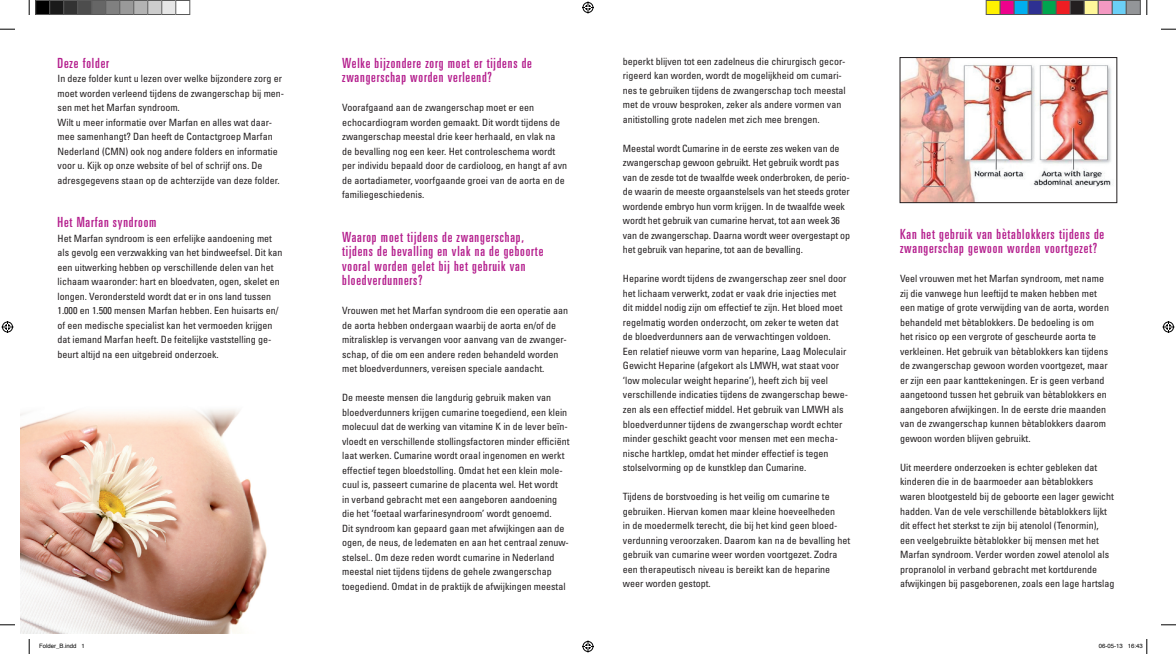
<style>
.page{position:relative;width:1176px;height:654px;background:#fff}
.page>*{position:absolute;margin:0;border:0;box-sizing:border-box;transform-origin:0 0}
.t1{font:ultra-condensed 14px/14.5px "Univers LT Std";letter-spacing:.06em;color:#b41e8d}
.t2{font:condensed 10px/14.5px "Univers LT Std";color:#231f20}
.t3{font:6px "Helvetica";color:#000}
</style>
<div class="page">
<img style="left:21px;top:409px;width:246px;height:224px">
<img style="left:901px;top:59px;width:211px;height:142px">
<div style="left:899px;top:57px;width:217px;height:146px;border:1px solid #231f20"></div>
<svg style="left:0;top:29px;width:15px;height:1px"></svg>
<svg style="left:1161px;top:29px;width:14px;height:1px"></svg>
<svg style="left:0;top:624px;width:15px;height:1px"></svg>
<svg style="left:1161px;top:624px;width:14px;height:1px"></svg>
<svg style="left:29px;top:0;width:1px;height:15px"></svg>
<svg style="left:29px;top:639px;width:1px;height:15px"></svg>
<svg style="left:1146px;top:0;width:1px;height:15px"></svg>
<svg style="left:582px;top:2px;width:12px;height:12px"></svg>
<svg style="left:582px;top:640px;width:12px;height:12px"></svg>
<svg style="left:2px;top:321px;width:12px;height:12px"></svg>
<svg style="left:1162px;top:321px;width:12px;height:12px"></svg>
<div style="left:36px;top:0;width:14px;height:14px;background:#000"></div>
<div style="left:35px;top:0;width:15px;height:15px;border:1px solid #595959"></div>
<div style="left:50px;top:0;width:14px;height:14px;background:#1a1a1a"></div>
<div style="left:49px;top:0;width:15px;height:15px;border:1px solid #595959"></div>
<div style="left:64px;top:0;width:14px;height:14px;background:#333"></div>
<div style="left:63px;top:0;width:15px;height:15px;border:1px solid #595959"></div>
<div style="left:78px;top:0;width:14px;height:14px;background:#4d4d4d"></div>
<div style="left:77px;top:0;width:15px;height:15px;border:1px solid #595959"></div>
<div style="left:92px;top:0;width:14px;height:14px;background:#666"></div>
<div style="left:91px;top:0;width:15px;height:15px;border:1px solid #595959"></div>
<div style="left:106px;top:0;width:14px;height:14px;background:#808080"></div>
<div style="left:105px;top:0;width:15px;height:15px;border:1px solid #595959"></div>
<div style="left:120px;top:0;width:14px;height:14px;background:#999"></div>
<div style="left:119px;top:0;width:15px;height:15px;border:1px solid #595959"></div>
<div style="left:134px;top:0;width:14px;height:14px;background:#b3b3b3"></div>
<div style="left:133px;top:0;width:15px;height:15px;border:1px solid #595959"></div>
<div style="left:148px;top:0;width:14px;height:14px;background:#ccc"></div>
<div style="left:147px;top:0;width:15px;height:15px;border:1px solid #595959"></div>
<div style="left:162px;top:0;width:14px;height:14px;background:#e6e6e6"></div>
<div style="left:161px;top:0;width:15px;height:15px;border:1px solid #595959"></div>
<div style="left:175px;top:0;width:15px;height:15px;border:1px solid #595959"></div>
<div style="left:986px;top:0;width:14px;height:14px;background:#fff101"></div>
<div style="left:985px;top:0;width:15px;height:15px;border:1px solid #595959"></div>
<div style="left:1000px;top:0;width:14px;height:14px;background:#ed028c"></div>
<div style="left:999px;top:0;width:15px;height:15px;border:1px solid #595959"></div>
<div style="left:1014px;top:0;width:14px;height:14px;background:#00aeef"></div>
<div style="left:1013px;top:0;width:15px;height:15px;border:1px solid #595959"></div>
<div style="left:1028px;top:0;width:14px;height:14px;background:#2e3092"></div>
<div style="left:1027px;top:0;width:15px;height:15px;border:1px solid #595959"></div>
<div style="left:1042px;top:0;width:14px;height:14px;background:#00a54f"></div>
<div style="left:1041px;top:0;width:15px;height:15px;border:1px solid #595959"></div>
<div style="left:1056px;top:0;width:14px;height:14px;background:#ee1d23"></div>
<div style="left:1055px;top:0;width:15px;height:15px;border:1px solid #595959"></div>
<div style="left:1070px;top:0;width:14px;height:14px;background:#231f20"></div>
<div style="left:1069px;top:0;width:15px;height:15px;border:1px solid #595959"></div>
<div style="left:1084px;top:0;width:14px;height:14px;background:#fff79a"></div>
<div style="left:1083px;top:0;width:15px;height:15px;border:1px solid #595959"></div>
<div style="left:1098px;top:0;width:14px;height:14px;background:#f499c2"></div>
<div style="left:1097px;top:0;width:15px;height:15px;border:1px solid #595959"></div>
<div style="left:1112px;top:0;width:14px;height:14px;background:#6bcff6"></div>
<div style="left:1111px;top:0;width:15px;height:15px;border:1px solid #595959"></div>
<div style="left:1126px;top:0;width:14px;height:14px;background:#939598"></div>
<div style="left:1125px;top:0;width:15px;height:15px;border:1px solid #595959"></div>
<svg style="left:1146px;top:639px;width:1px;height:15px"></svg>
<h1 class="t1" style="left:58px;top:55px;width:53px">Deze folder</h1>
<p class="t2" style="left:58px;top:71px;width:228px">In deze folder kunt u lezen over welke bijzondere zorg er moet worden verleend tijdens de zwangerschap bij men&shy;sen met het Marfan syndroom.<br>Wilt u meer informatie over Marfan en alles wat daar&shy;mee samenhangt? Dan heeft de Contactgroep Marfan Nederland (CMN) ook nog andere folders en informatie voor u. Kijk op onze website of bel of schrijf ons. De adresgegevens staan op de achterzijde van deze folder.</p>
<h1 class="t1" style="left:58px;top:215px;width:100px">Het Marfan syndroom</h1>
<p class="t2" style="left:58px;top:231px;width:226px">Het Marfan syndroom is een erfelijke aandoening met als gevolg een verzwakking van het bindweefsel. Dit kan een uitwerking hebben op verschillende delen van het lichaam waaronder: hart en bloedvaten, ogen, skelet en longen. Verondersteld wordt dat er in ons land tussen 1.000 en 1.500 mensen Marfan hebben. Een huisarts en/ of een medische specialist kan het vermoeden krijgen dat iemand Marfan heeft. De feitelijke vaststelling ge&shy;beurt altijd na een uitgebreid onderzoek.</p>
<h1 class="t1" style="left:342px;top:55px;width:191px">Welke bijzondere zorg moet er tijdens de zwangerschap worden verleend?</h1>
<p class="t2" style="left:342px;top:100px;width:226px">Voorafgaand aan de zwangerschap moet er een echocardiogram worden gemaakt. Dit wordt tijdens de zwangerschap meestal drie keer herhaald, en vlak na de bevalling nog een keer. Het controleschema wordt per individu bepaald door de cardioloog, en hangt af avn de aortadiameter, voorfgaande groei van de aorta en de familiegeschiedenis.</p>
<h1 class="t1" style="left:342px;top:229px;width:203px">Waarop moet tijdens de zwangerschap, tijdens de bevalling en vlak na de geboorte vooral worden gelet bij het gebruik van bloedverdunners?</h1>
<p class="t2" style="left:342px;top:303px;width:227px">Vrouwen met het Marfan syndroom die een operatie aan de aorta hebben ondergaan waarbij de aorta en/of de mitralisklep is vervangen voor aanvang van de zwanger&shy;schap, of die om een andere reden behandeld worden met bloedverdunners, vereisen speciale aandacht.</p>
<p class="t2" style="left:342px;top:390px;width:229px">De meeste mensen die langdurig gebruik maken van bloedverdunners krijgen cumarine toegediend, een klein molecuul dat de werking van vitamine K in de lever beïn&shy;vloedt en verschillende stollingsfactoren minder efficiënt laat werken. Cumarine wordt oraal ingenomen en werkt effectief tegen bloedstolling. Omdat het een klein mole&shy;cuul is, passeert cumarine de placenta wel. Het wordt<br>in verband gebracht met een aangeboren aandoening die het ‘foetaal warfarinesyndroom’ wordt genoemd.<br>Dit syndroom kan gepaard gaan met afwijkingen aan de ogen, de neus, de ledematen en aan het centraal zenuw&shy;stelsel.. Om deze reden wordt cumarine in Nederland meestal niet tijdens tijdens de gehele zwangerschap toegediend. Omdat in de praktijk de afwijkingen meestal</p>
<p class="t2" style="left:623px;top:54px;width:224px">beperkt blijven tot een zadelneus die chirurgisch gecor&shy;rigeerd kan worden, wordt de mogelijkheid om cumari&shy;nes te gebruiken tijdens de zwangerschap toch meestal met de vrouw besproken, zeker als andere vormen van anitistolling grote nadelen met zich mee brengen.</p>
<p class="t2" style="left:623px;top:141px;width:228px">Meestal wordt Cumarine in de eerste zes weken van de zwangerschap gewoon gebruikt. Het gebruik wordt pas van de zesde tot de twaalfde week onderbroken, de perio&shy;de waarin de meeste orgaanstelsels van het steeds groter wordende embryo hun vorm krijgen. In de twaalfde week wordt het gebruik van cumarine hervat, tot aan week 36 van de zwangerschap. Daarna wordt weer overgestapt op het gebruik van heparine, tot aan de bevalling.</p>
<p class="t2" style="left:623px;top:271px;width:226px">Heparine wordt tijdens de zwangerschap zeer snel door het lichaam verwerkt, zodat er vaak drie injecties met dit middel nodig zijn om effectief te zijn. Het bloed moet regelmatig worden onderzocht, om zeker te weten dat de bloedverdunners aan de verwachtingen voldoen.<br>Een relatief nieuwe vorm van heparine, Laag Moleculair Gewicht Heparine (afgekort als LMWH, wat staat voor ‘low molecular weight heparine’), heeft zich bij veel verschillende indicaties tijdens de zwangerschap bewe&shy;zen als een effectief middel. Het gebruik van LMWH als bloedverdunner tijdens de zwangerschap wordt echter minder geschikt geacht voor mensen met een mecha&shy;nische hartklep, omdat het minder effectief is tegen stolselvorming op de kunstklep dan Cumarine.</p>
<p class="t2" style="left:623px;top:489px;width:229px">Tijdens de borstvoeding is het veilig om cumarine te gebruiken. Hiervan komen maar kleine hoeveelheden<br>in de moedermelk terecht, die bij het kind geen bloed&shy;verdunning veroorzaken. Daarom kan na de bevalling het gebruik van cumarine weer worden voortgezet. Zodra een therapeutisch niveau is bereikt kan de heparine weer worden gestopt.</p>
<h1 class="t1" style="left:899px;top:226px;width:206px">Kan het gebruik van bètablokkers tijdens de zwangerschap gewoon worden voortgezet?</h1>
<p class="t2" style="left:899px;top:271px;width:210px">Veel vrouwen met het Marfan syndroom, met name zij die vanwege hun leeftijd te maken hebben met een matige of grote verwijding van de aorta, worden behandeld met bètablokkers. De bedoeling is om het risico op een vergrote of gescheurde aorta te verkleinen. Het gebruik van bètablokkers kan tijdens de zwangerschap gewoon worden voortgezet, maar er zijn een paar kanttekeningen. Er is geen verband aangetoond tussen het gebruik van bètablokkers en aangeboren afwijkingen. In de eerste drie maanden van de zwangerschap kunnen bètablokkers daarom gewoon worden blijven gebruikt.</p>
<p class="t2" style="left:899px;top:460px;width:216px">Uit meerdere onderzoeken is echter gebleken dat kinderen die in de baarmoeder aan bètablokkers waren blootgesteld bij de geboorte een lager gewicht hadden. Van de vele verschillende bètablokkers lijkt dit effect het sterkst te zijn bij atenolol (Tenormin), een veelgebruikte bètablokker bij mensen met het Marfan syndroom. Verder worden zowel atenolol als propranolol in verband gebracht met kortdurende afwijkingen bij pasgeborenen, zoals een lage hartslag</p>
<p class="t3" style="left:39px;top:641px;width:47px">Folder_B.indd 1</p>
<p class="t3" style="left:1098px;top:641px;width:46px">06-05-13 16:43</p>
</div>
